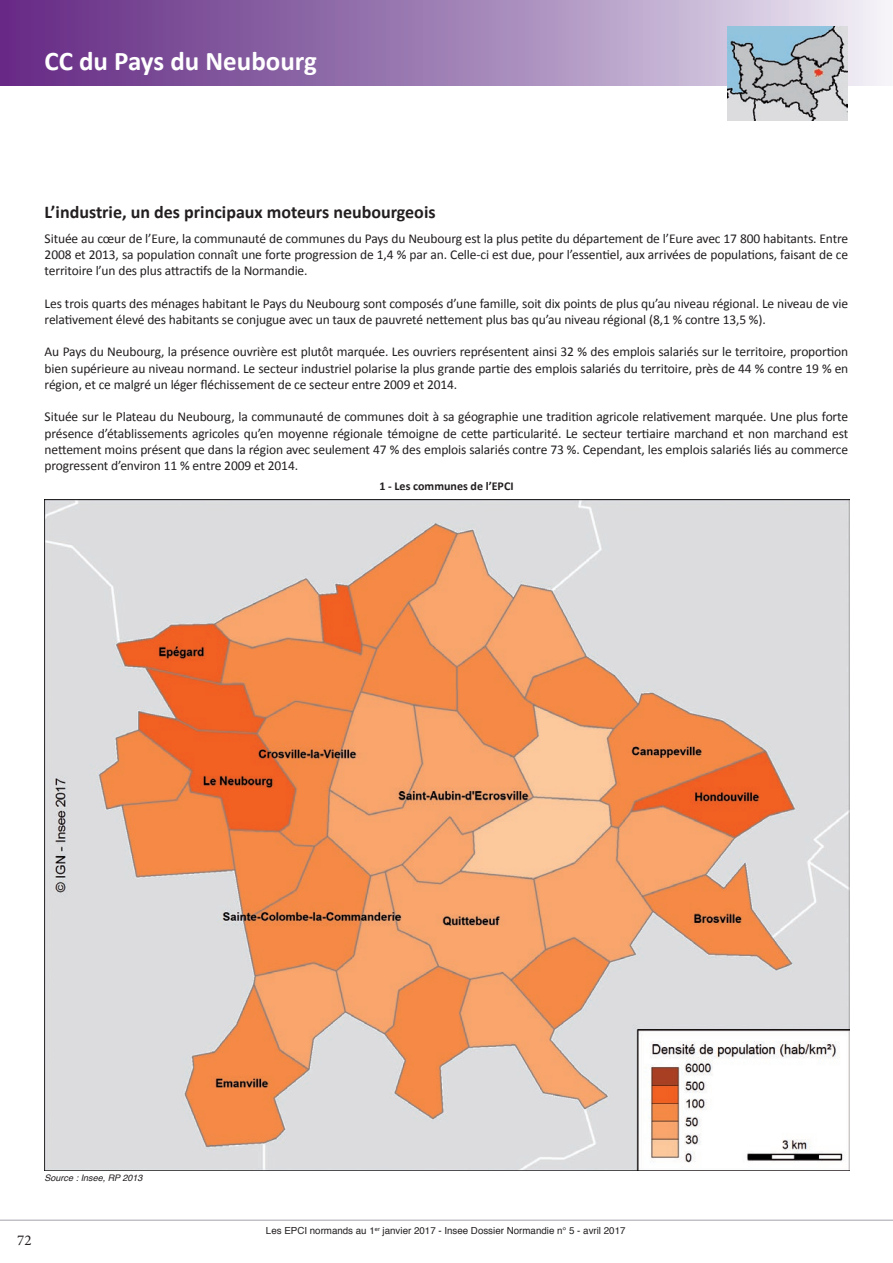
<style>
.page{position:relative;width:893px;height:1263px;background:#fff}
.page>*{position:absolute;margin:0;border:0;box-sizing:border-box;transform-origin:0 0}
.t1{font:700 27px "Calibri";color:#fff}
.t2{font:700 18px "Calibri";color:#231f20}
.t3{font:15px "Minion Pro";color:#231f20}
.t4{font:13.5px/16.2px "Calibri";letter-spacing:-.01em;color:#231f20;text-align:justify}
.t5{font:700 12px "Calibri";color:#231f20}
.t6{font:9.75px "Helvetica";color:#231f20}
.t7{font:italic 9px "Helvetica";color:#231f20}
</style>
<div class="page">
<div style="left:0;top:0;width:893px;height:85px;background:linear-gradient(to right,#5e237f,#ebe8f2)"></div>
<img style="left:728px;top:26px;width:119px;height:94px">
<img style="left:45px;top:499px;width:805px;height:671px">
<hr style="left:0;top:1219px;width:893px;height:2px;background:#a8a9ad">
<h1 class="t1" style="left:44px;top:44px;width:274px">CC du Pays du Neubourg</h1>
<h2 class="t2" style="left:45px;top:201px;width:392px">L’industrie, un des principaux moteurs neubourgeois</h2>
<p class="t4" style="left:45px;top:231px;width:805px">Située au cœur de l’Eure, la communauté de communes du Pays du Neubourg est la plus petite du département de l’Eure avec 17 800 habitants. Entre 2008 et 2013, sa population connaît une forte progression de 1,4 % par an. Celle-ci est due, pour l’essentiel, aux arrivées de populations, faisant de ce territoire l’un des plus attractifs de la Normandie.</p>
<p class="t4" style="left:45px;top:295px;width:805px">Les trois quarts des ménages habitant le Pays du Neubourg sont composés d’une famille, soit dix points de plus qu’au niveau régional. Le niveau de vie relativement élevé des habitants se conjugue avec un taux de pauvreté nettement plus bas qu’au niveau régional (8,1 % contre 13,5 %).</p>
<p class="t4" style="left:45px;top:344px;width:805px">Au Pays du Neubourg, la présence ouvrière est plutôt marquée. Les ouvriers représentent ainsi 32 % des emplois salariés sur le territoire, proportion bien supérieure au niveau normand. Le secteur industriel polarise la plus grande partie des emplois salariés du territoire, près de 44 % contre 19 % en région, et ce malgré un léger fléchissement de ce secteur entre 2009 et 2014.</p>
<p class="t4" style="left:45px;top:409px;width:805px">Située sur le Plateau du Neubourg, la communauté de communes doit à sa géographie une tradition agricole relativement marquée. Une plus forte présence d’établissements agricoles qu’en moyenne régionale témoigne de cette particularité. Le secteur tertiaire marchand et non marchand est nettement moins présent que dans la région avec seulement 47 % des emplois salariés contre 73 %. Cependant, les emplois salariés liés au commerce progressent d’environ 11 % entre 2009 et 2014.</p>
<p class="t5" style="left:379px;top:478px;width:136px">1 - Les communes de l’EPCI</p>
<p class="t7" style="left:45px;top:1171px;width:99px">Source : Insee, RP 2013</p>
<p class="t3" style="left:17px;top:1230px;width:16px">72</p>
<p class="t6" style="left:266px;top:1223px;width:361px">Les EPCI normands au 1<sup>er</sup> janvier 2017 - Insee Dossier Normandie n° 5 - avril 2017</p>
</div>
